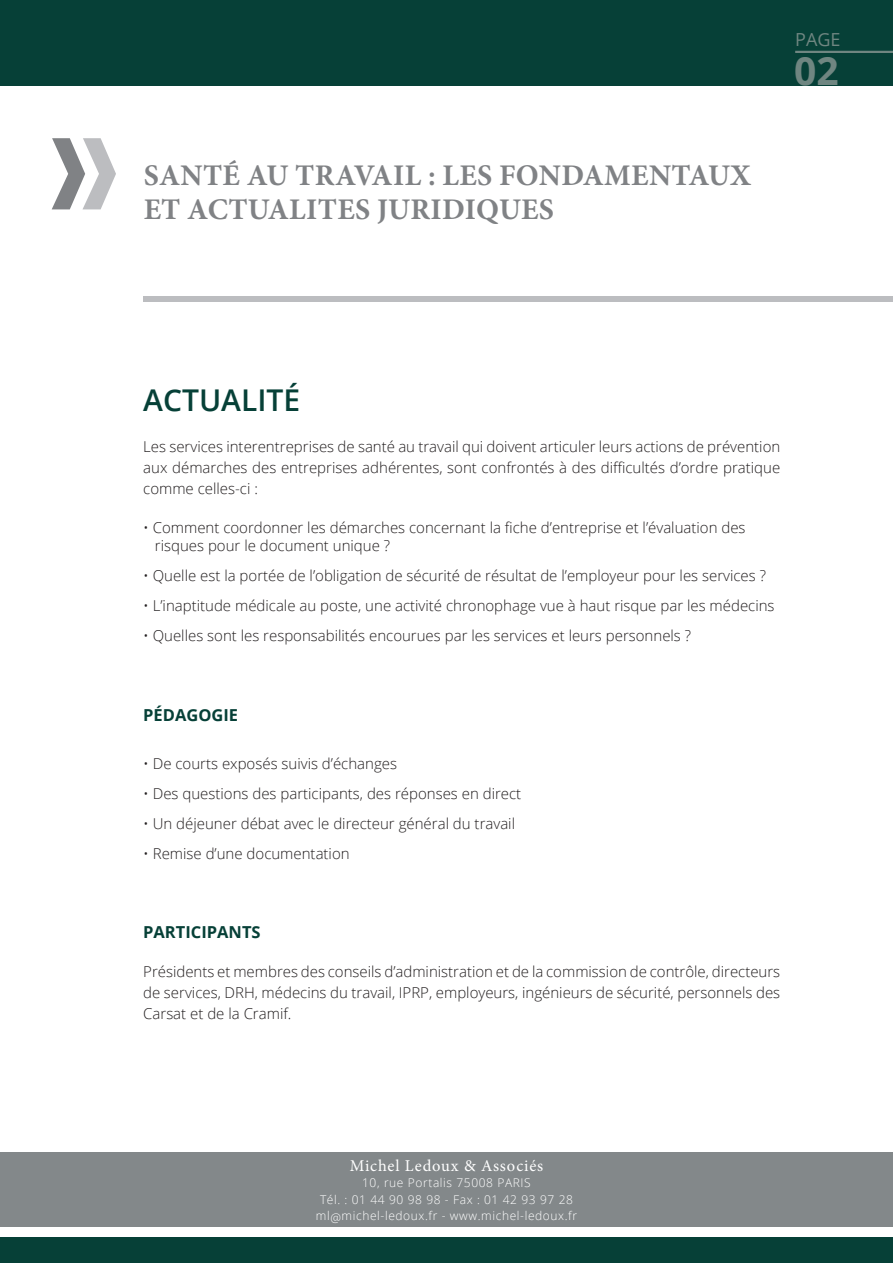
<style>
.page{position:relative;width:893px;height:1263px;background:#fff}
.page>*{position:absolute;margin:0;border:0;box-sizing:border-box;transform-origin:0 0}
.t1{font:700 39px "Open Sans";color:#6f8681}
.t2{font:700 30px/34.5px "Minion Pro";letter-spacing:.01em;color:#808285}
.t3{font:600 30px "Open Sans";color:#064037}
.t4{font:18px "Open Sans";color:#6f8681}
.t5{font:700 16.5px "Open Sans";color:#064037}
.t6{font:16.5px "Minion Pro";letter-spacing:.05em;color:#fff}
.t7{font:300 15px/21px "Open Sans";color:#231f20;text-align:justify}
.t8{font:300 12px/16.5px "Open Sans";letter-spacing:.05em;color:#fff;text-align:center}
</style>
<div class="page">
<div style="left:0;top:1152px;width:893px;height:75px;background:#83888a"></div>
<div style="left:0;top:1237px;width:893px;height:26px;background:#064037"></div>
<div style="left:0;top:0;width:893px;height:85px;background:#064037"></div>
<hr style="left:795px;top:51px;width:98px;height:2px;background:#6f8681">
<svg style="left:52px;top:138px;width:64px;height:71px"></svg>
<div style="left:143px;top:296px;width:750px;height:6px;background:#bcbdc0"></div>
<h2 class="t2" style="left:144px;top:157px;width:609px">SANTÉ AU TRAVAIL : LES FONDAMENTAUX<br>ET ACTUALITES JURIDIQUES</h2>
<p class="t4" style="left:795px;top:27px;width:47px">PAGE</p>
<h1 class="t1" style="left:794px;top:43px;width:46px">02</h1>
<h2 class="t3" style="left:143px;top:380px;width:159px">ACTUALITÉ</h2>
<p class="t7" style="left:143px;top:436px;width:639px">Les services interentreprises de santé au travail qui doivent articuler leurs actions de prévention aux démarches des entreprises adhérentes, sont confrontés à des difficultés d’ordre pratique comme celles-ci :</p>
<p class="t7" style="left:155px;top:518px;width:592px;line-height:18px;text-indent:-12px">• Comment coordonner les démarches concernant la fiche d’entreprise et l’évaluation des risques pour le document unique ?</p>
<p class="t7" style="left:143px;top:565px;width:624px">• Quelle est la portée de l’obligation de sécurité de résultat de l’employeur pour les services ?</p>
<p class="t7" style="left:143px;top:595px;width:633px">• L’inaptitude médicale au poste, une activité chronophage vue à haut risque par les médecins</p>
<p class="t7" style="left:143px;top:625px;width:549px">• Quelles sont les responsabilités encourues par les services et leurs personnels ?</p>
<p class="t5" style="left:143px;top:703px;width:96px">PÉDAGOGIE</p>
<p class="t7" style="left:143px;top:752px;width:255px">• De courts exposés suivis d’échanges</p>
<p class="t7" style="left:143px;top:782px;width:380px">• Des questions des participants, des réponses en direct</p>
<p class="t7" style="left:143px;top:812px;width:373px">• Un déjeuner débat avec le directeur général du travail</p>
<p class="t7" style="left:143px;top:842px;width:208px">• Remise d’une documentation</p>
<p class="t5" style="left:143px;top:920px;width:119px">PARTICIPANTS</p>
<p class="t7" style="left:143px;top:961px;width:639px">Présidents et membres des conseils d’administration et de la commission de contrôle, directeurs de services, DRH, médecins du travail, IPRP, employeurs, ingénieurs de sécurité, personnels des Carsat et de la Cramif.</p>
<p class="t6" style="left:350px;top:1154px;width:195px">Michel Ledoux &amp; Associés</p>
<p class="t8" style="left:316px;top:1174px;width:263px">10, rue Portalis 75008 PARIS<br>Tél. : 01 44 90 98 98 - Fax : 01 42 93 97 28 ml@michel-ledoux.fr - www.michel-ledoux.fr</p>
</div>
